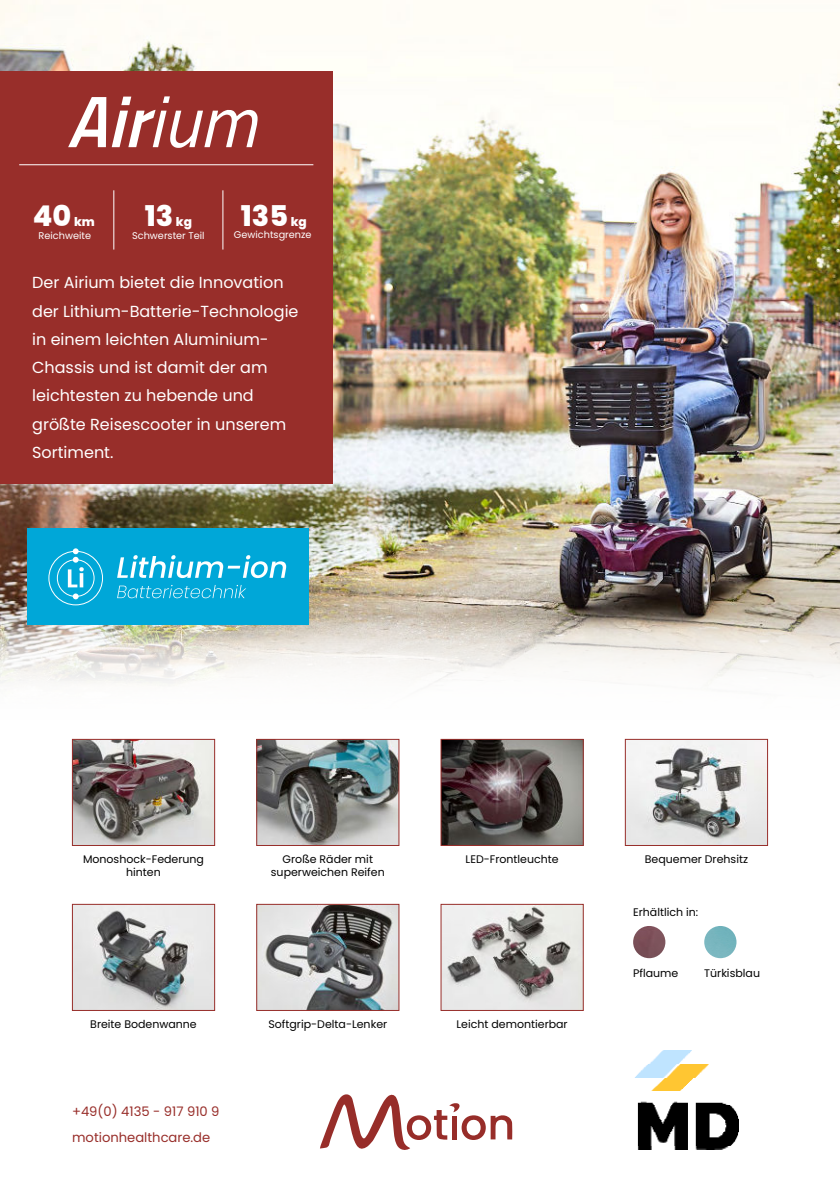
<style>
.page{position:relative;width:840px;height:1191px;background:#fff}
.page>*{position:absolute;margin:0;border:0;box-sizing:border-box;transform-origin:0 0}
.t1{font:800 28.6px "Poppins";color:#fff}
.t2{font:16px/28.2px "Poppins";color:#fff}
.t3{font:13.2px/26.2px "Poppins";color:#982e2a}
.t4{font:800 12.2px "Poppins";color:#fff}
.t5{font:11px/13.2px "Poppins";color:#000;text-align:center}
.t6{font:9.8px "Poppins";color:#fff}
</style>
<div class="page">
<svg style="left:320px;top:1094px;width:192px;height:56px"></svg>
<img style="left:635px;top:1050px;width:102px;height:99px">
<img style="left:0;top:0;width:839px;height:613px">
<svg style="left:0;top:613px;width:839px;height:179px"></svg>
<img style="left:74px;top:741px;width:139px;height:103px">
<div style="left:72px;top:739px;width:143px;height:107px;border:1px solid #982e2a"></div>
<img style="left:74px;top:906px;width:139px;height:102px">
<div style="left:72px;top:904px;width:143px;height:106px;border:1px solid #982e2a"></div>
<img style="left:258px;top:741px;width:139px;height:103px">
<div style="left:256px;top:739px;width:143px;height:107px;border:1px solid #982e2a"></div>
<img style="left:258px;top:906px;width:139px;height:102px">
<div style="left:256px;top:904px;width:143px;height:106px;border:1px solid #982e2a"></div>
<img style="left:442px;top:741px;width:139px;height:103px">
<div style="left:440px;top:739px;width:143px;height:107px;border:1px solid #982e2a"></div>
<img style="left:442px;top:906px;width:139px;height:102px">
<img style="left:626px;top:741px;width:139px;height:103px">
<div style="left:624px;top:739px;width:143px;height:107px;border:1px solid #982e2a"></div>
<img style="left:632px;top:926px;width:33px;height:32px;border-radius:16px">
<img style="left:703px;top:926px;width:33px;height:32px;border-radius:16px">
<div style="left:0;top:71px;width:332px;height:413px;background:#982e2a"></div>
<hr style="left:113px;top:190px;width:1px;height:59px;background:#fff">
<hr style="left:222px;top:190px;width:1px;height:59px;background:#fff">
<hr style="left:19px;top:164px;width:294px;height:1px;background:#fff">
<svg style="left:68px;top:97px;width:38px;height:50px"></svg>
<svg style="left:112px;top:96px;width:145px;height:52px"></svg>
<div style="left:27px;top:528px;width:281px;height:96px;background:#00a7d8"></div>
<svg style="left:117px;top:555px;width:169px;height:23px"></svg>
<svg style="left:48px;top:548px;width:55px;height:57px"></svg>
<svg style="left:117px;top:585px;width:129px;height:13px"></svg>
<h1 class="t1" style="left:145px;top:205px;width:30px">13</h1>
<h1 class="t1" style="left:241px;top:205px;width:49px">135</h1>
<h1 class="t1" style="left:33px;top:205px;width:40px">40</h1>
<p class="t4" style="left:74px;top:217px;width:22px">km</p>
<p class="t4" style="left:176px;top:217px;width:18px">kg</p>
<p class="t4" style="left:290px;top:217px;width:18px">kg</p>
<p class="t6" style="left:39px;top:231px;width:54px">Reichweite</p>
<p class="t6" style="left:132px;top:231px;width:74px">Schwerster Teil</p>
<p class="t6" style="left:234px;top:231px;width:79px">Gewichtsgrenze</p>
<h2 class="t2" style="left:32px;top:270px;width:268px">Der Airium bietet die Innovation der Lithium-Batterie-Technologie in einem leichten Aluminium-<br>Chassis und ist damit der am leichtesten zu hebende und größte Reisescooter in unserem<br>Sortiment.</h2>
<p class="t5" style="left:83px;top:853px;width:122px">Monoshock-Federung hinten</p>
<p class="t5" style="left:271px;top:853px;width:115px">Große Räder mit superweichen Reifen</p>
<p class="t5" style="left:90px;top:1018px;width:108px">Breite Bodenwanne</p>
<p class="t3" style="left:72px;top:1097px;width:149px">+49(0) 4135 - 917 910 9 motionhealthcare.de</p>
<p class="t5" style="left:268px;top:1018px;width:120px">Softgrip-Delta-Lenker</p>
<p class="t5" style="left:465px;top:853px;width:94px">LED-Frontleuchte</p>
<p class="t5" style="left:456px;top:1018px;width:113px">Leicht demontierbar</p>
<p class="t5" style="left:644px;top:853px;width:105px">Bequemer Drehsitz</p>
<p class="t5" style="left:632px;top:906px;width:66px">Erhältlich in:</p>
<p class="t5" style="left:632px;top:966px;width:47px">Pflaume</p>
<p class="t5" style="left:703px;top:967px;width:57px">Türkisblau</p>
</div>
